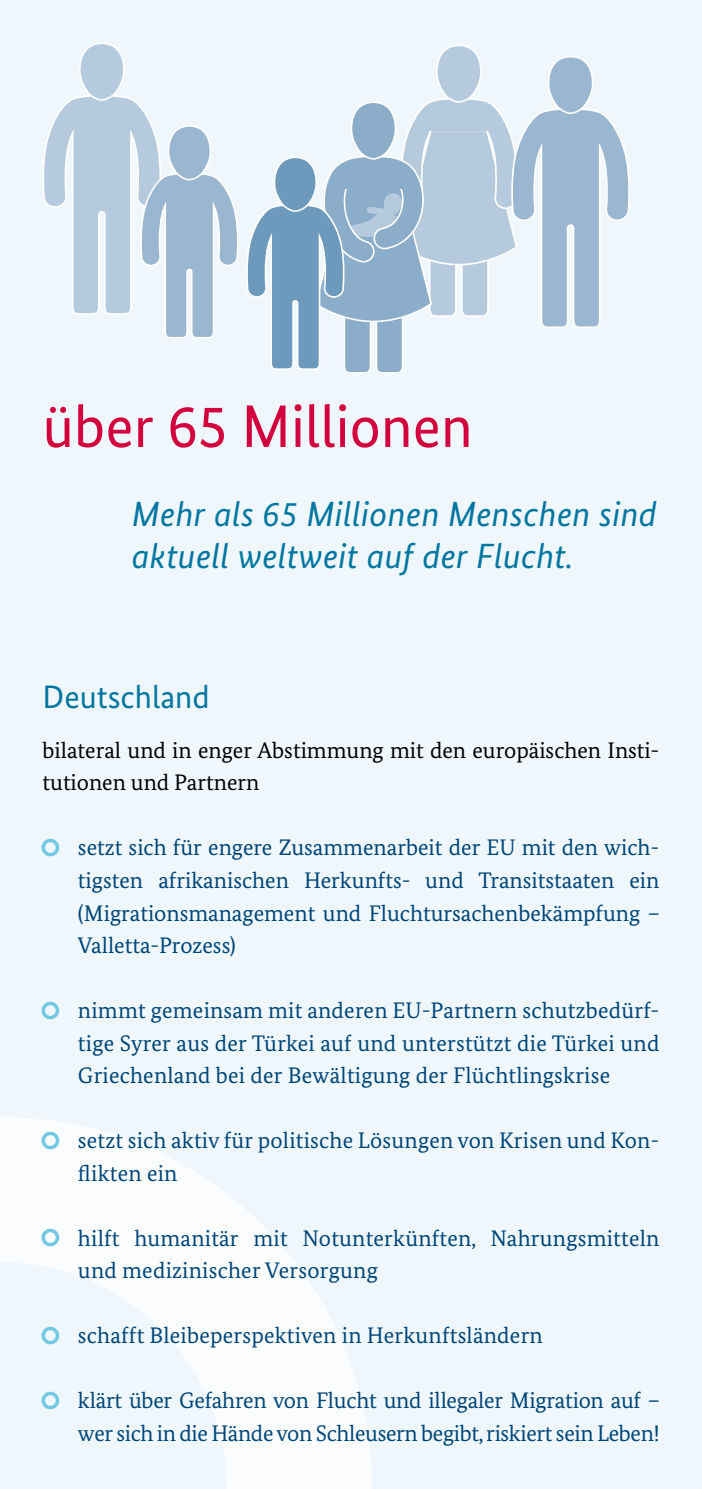
<style>
.page{position:relative;width:702px;height:1489px;background:#fff}
.page>*{position:absolute;margin:0;border:0;box-sizing:border-box;transform-origin:0 0}
.Zitat{font:60px "Bundes Sans";color:#d2003c}
.Zitat-2{font:italic 35px/42px "Bundes Sans";letter-spacing:.01em;color:#0076a0}
.meine_Überschrift_kl{font:32.5px "Bundes Sans";color:#0076a0}
.t1{font:22.5px/32.5px "Bundes Serif";letter-spacing:.01em;color:#004578;text-align:justify}
.t2{font:22.5px/32.5px "Bundes Serif";letter-spacing:-.015em;color:#004578;text-align:right}
.Fließtext{font:22.5px/32.5px "Bundes Serif";color:#000}
.s1{font-family:"Bundes Kreis";font-size:30px;color:#71c8e3}
</style>
<div class="page">
<div style="left:0;top:0;width:702px;height:1488px;background:#eff7fc"></div>
<svg style="left:0;top:1117px;width:372px;height:371px"></svg>
<svg style="left:43px;top:43px;width:195px;height:295px"></svg>
<svg style="left:246px;top:45px;width:384px;height:329px"></svg>
<div style="left:338px;top:171px;width:68px;height:18px;background:#8badc9"></div>
<p class="Zitat" style="left:43px;top:390px;width:431px">über 65 Millionen</p>
<p class="Zitat-2" style="left:132px;top:492px;width:526px">Mehr als 65 Millionen Menschen sind aktuell weltweit auf der Flucht.</p>
<p class="meine_Überschrift_kl" style="left:43px;top:677px;width:168px">Deutschland</p>
<p class="Fließtext" style="left:43px;top:733px;width:618px">bilateral und in enger Abstimmung mit den europäischen Insti&shy;tutionen und Partnern</p>
<p class="t1" style="left:78px;top:831px;width:583px;text-indent:-35px"><span class="s1">.</span> setzt sich für engere Zusammenarbeit der EU mit den wich&shy;tigsten afrikanischen Herkunfts- und Transitstaaten ein (Migrationsmanagement und Fluchtursachenbekämpfung – Valletta-Prozess)</p>
<p class="t1" style="left:78px;top:993px;width:583px;text-indent:-35px"><span class="s1">.</span> nimmt gemeinsam mit anderen EU-Partnern schutzbedürf&shy;tige Syrer aus der Türkei auf und unterstützt die Türkei und Griechenland bei der Bewältigung der Flüchtlingskrise</p>
<p class="t1" style="left:78px;top:1123px;width:583px;text-indent:-35px"><span class="s1">.</span> setzt sich aktiv für politische Lösungen von Krisen und Kon&shy;flikten ein</p>
<p class="t1" style="left:78px;top:1221px;width:583px;text-indent:-35px"><span class="s1">.</span> hilft humanitär mit Notunterkünften, Nahrungsmitteln und medizinischer Versorgung</p>
<p class="t1" style="left:43px;top:1318px;width:501px"><span class="s1">.</span> schafft Bleibeperspektiven in Herkunftsländern</p>
<p class="t2" style="left:43px;top:1383px;width:619px"><span class="s1">.</span> klärt über Gefahren von Flucht und illegaler Migration auf – wer sich in die Hände von Schleusern begibt, riskiert sein Leben!</p>
</div>
